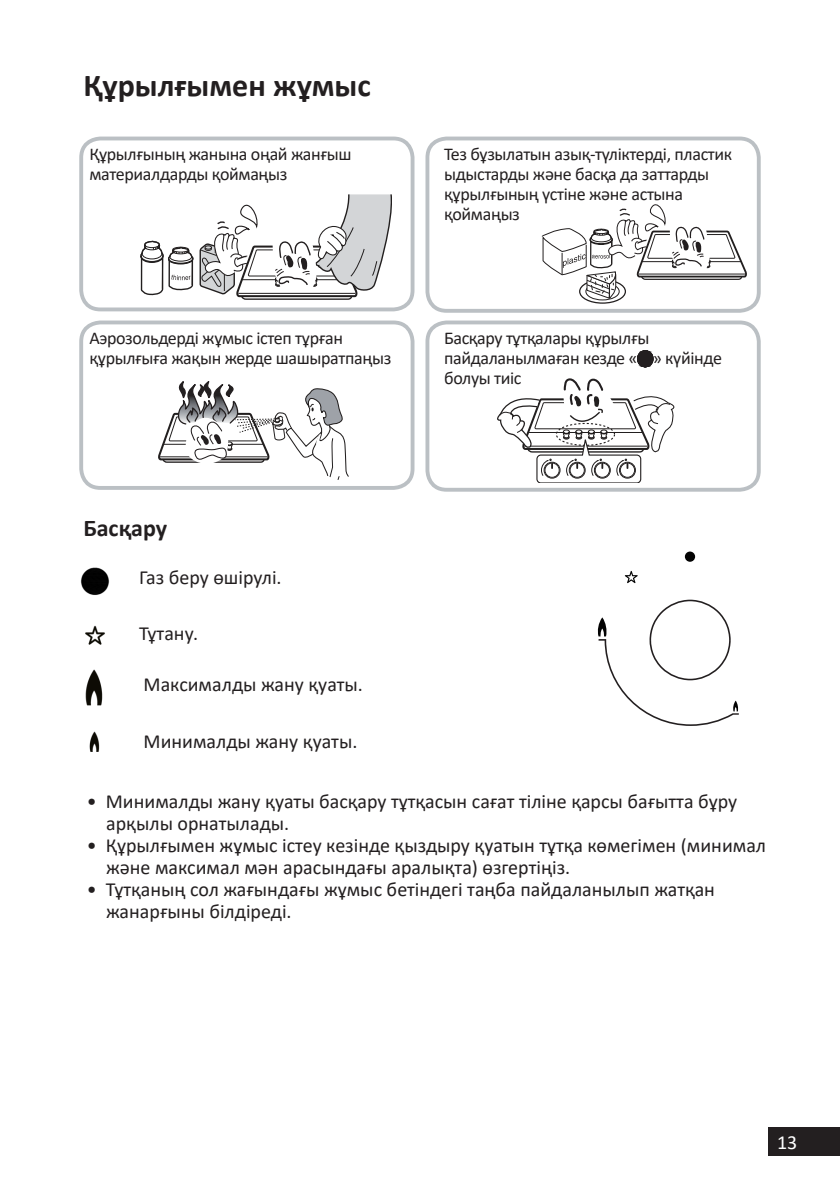
<style>
.page{position:relative;width:840px;height:1191px;background:#fff}
.page>*{position:absolute;margin:0;border:0;box-sizing:border-box;transform-origin:0 0}
.Заголовок_16{font:700 32px "Calibri";color:#231f20}
.Заголовок_12{font:700 24px "Calibri";color:#231f20}
.t1{font:20px/22px "Calibri";color:#231f20}
.t2{font:20px "Calibri";color:#fff}
.t3{font:18px/20px "Calibri";letter-spacing:-.02em;color:#231f20}
</style>
<div class="page">
<div style="left:767px;top:1126px;width:72px;height:29px;background:#231f20"></div>
<div style="left:79px;top:137px;width:335px;height:174px;border:4px solid #bbc0c4;border-radius:19px"></div>
<div style="left:79px;top:320px;width:335px;height:170px;border:4px solid #bbc0c4;border-radius:19px"></div>
<div style="left:425px;top:137px;width:335px;height:176px;border:4px solid #bbc0c4;border-radius:19px"></div>
<div style="left:425px;top:320px;width:335px;height:172px;border:4px solid #bbc0c4;border-radius:19px"></div>
<svg style="left:285px;top:194px;width:107px;height:106px"></svg>
<svg style="left:579px;top:280px;width:46px;height:23px"></svg>
<div style="left:578px;top:279px;width:47px;height:24px;border:1px solid #221f1f;border-radius:50%"></div>
<div style="left:585px;top:283px;width:34px;height:17px;border:1px solid #221f1f;border-radius:50%"></div>
<svg style="left:541px;top:204px;width:205px;height:95px"></svg>
<svg style="left:140px;top:136px;width:145px;height:189px"></svg>
<svg style="left:158px;top:381px;width:191px;height:99px"></svg>
<svg style="left:497px;top:378px;width:177px;height:105px"></svg>
<svg style="left:637px;top:350px;width:15px;height:18px"></svg>
<div style="left:684px;top:551px;width:10px;height:11px;background:#030303;border-radius:50%"></div>
<svg style="left:624px;top:571px;width:13px;height:12px"></svg>
<svg style="left:597px;top:599px;width:141px;height:127px"></svg>
<img style="left:80px;top:567px;width:30px;height:184px">
<p class="Заголовок_16" style="left:83px;top:63px;width:289px">Құрылғымен жұмыс</p>
<p class="t3" style="left:89px;top:143px;width:263px">Құрылғының жанына оңай жанғыш материалдарды қоймаңыз</p>
<p class="t3" style="left:444px;top:143px;width:289px">Тез бұзылатын азық-түліктерді, пластик ыдыстарды және басқа да заттарды құрылғының үстіне және астына қоймаңыз</p>
<p class="t3" style="left:89px;top:327px;width:303px">Аэрозольдерді жұмыс істеп тұрған құрылғыға жақын жерде шашыратпаңыз</p>
<p class="t3" style="left:444px;top:327px;width:279px">Басқару тұтқалары құрылғы пайдаланылмаған кезде « » күйінде болуы тиіс</p>
<p class="Заголовок_12" style="left:83px;top:511px;width:85px">Басқару</p>
<p class="t1" style="left:139px;top:565px;width:144px">Газ беру өшірулі.</p>
<p class="t1" style="left:139px;top:621px;width:61px">Тұтану.</p>
<p class="t1" style="left:143px;top:673px;width:221px">Максималды жану қуаты.</p>
<p class="t1" style="left:143px;top:730px;width:215px">Минималды жану қуаты.</p>
<p class="t1" style="left:106px;top:789px;width:632px;text-indent:-19px">• Минималды жану қуаты басқару тұтқасын сағат тіліне қарсы бағытта бұру арқылы орнатылады.</p>
<p class="t1" style="left:106px;top:833px;width:661px;text-indent:-19px">• Құрылғымен жұмыс істеу кезінде қыздыру қуатын тұтқа көмегімен (минимал және максимал мән арасындағы аралықта) өзгертіңіз.</p>
<p class="t1" style="left:106px;top:877px;width:610px;text-indent:-19px">• Тұтқаның сол жағындағы жұмыс бетіндегі таңба пайдаланылып жатқан жанарғыны білдіреді.</p>
<p class="t2" style="left:776px;top:1128px;width:22px">13</p>
</div>
